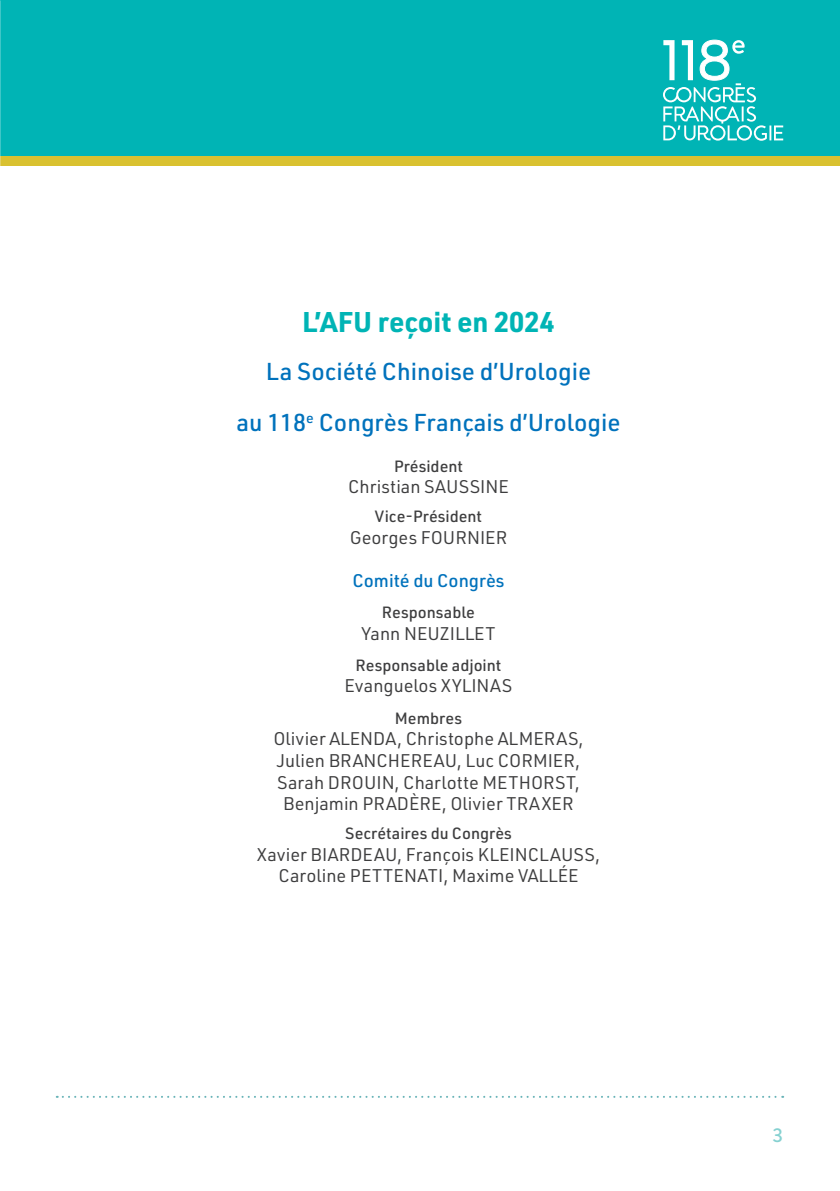
<style>
.page{position:relative;width:840px;height:1191px;background:#fff}
.page>*{position:absolute;margin:0;border:0;box-sizing:border-box;transform-origin:0 0}
.t1{font:700 28px "URWDIN";color:#00b4b5}
.t2{font:500 24px/50.8px "URWDIN";color:#0072bc;text-align:center}
.t3{font:500 20px "Brandon Grotesque";color:#86d1d1}
.t4{font:18px/21.6px "URWDIN";color:#3e3e3f;text-align:center}
.t5{font:500 18px "URWDIN";color:#0072bc}
.t6{font:500 16px "URWDIN";color:#3e3e3f}
</style>
<div class="page">
<div style="left:0;top:0;width:839px;height:166px;background:#00b4b5"></div>
<div style="left:0;top:156px;width:839px;height:10px;background:#d9c130"></div>
<svg style="left:57px;top:1095px;width:725px;height:2px"></svg>
<svg style="left:663px;top:40px;width:119px;height:101px"></svg>
<h1 class="t1" style="left:302px;top:303px;width:254px">L’AFU reçoit en 2024</h1>
<h2 class="t2" style="left:236px;top:345px;width:385px">La Société Chinoise d’Urologie<br>au 118<sup>e</sup> Congrès Français d’Urologie</h2>
<p class="t6" style="left:394px;top:455px;width:70px">Président</p>
<p class="t4" style="left:348px;top:475px;width:162px">Christian SAUSSINE</p>
<p class="t6" style="left:375px;top:505px;width:109px">Vice-Président</p>
<p class="t4" style="left:349px;top:526px;width:159px">Georges FOURNIER</p>
<p class="t5" style="left:352px;top:568px;width:153px">Comité du Congrès</p>
<p class="t6" style="left:382px;top:601px;width:94px">Responsable</p>
<p class="t4" style="left:361px;top:622px;width:135px">Yann NEUZILLET</p>
<p class="t6" style="left:355px;top:654px;width:147px">Responsable adjoint</p>
<p class="t4" style="left:344px;top:674px;width:169px">Evanguelos XYLINAS</p>
<p class="t6" style="left:394px;top:707px;width:69px">Membres</p>
<p class="t4" style="left:273px;top:727px;width:311px">Olivier ALENDA, Christophe ALMERAS, Julien BRANCHEREAU, Luc CORMIER, Sarah DROUIN, Charlotte METHORST, Benjamin PRADÈRE, Olivier TRAXER</p>
<p class="t6" style="left:345px;top:822px;width:168px">Secrétaires du Congrès</p>
<p class="t4" style="left:257px;top:842px;width:344px">Xavier BIARDEAU, François KLEINCLAUSS,<br>Caroline PETTENATI, Maxime VALLÉE</p>
<p class="t3" style="left:772px;top:1121px;width:12px">3</p>
</div>
